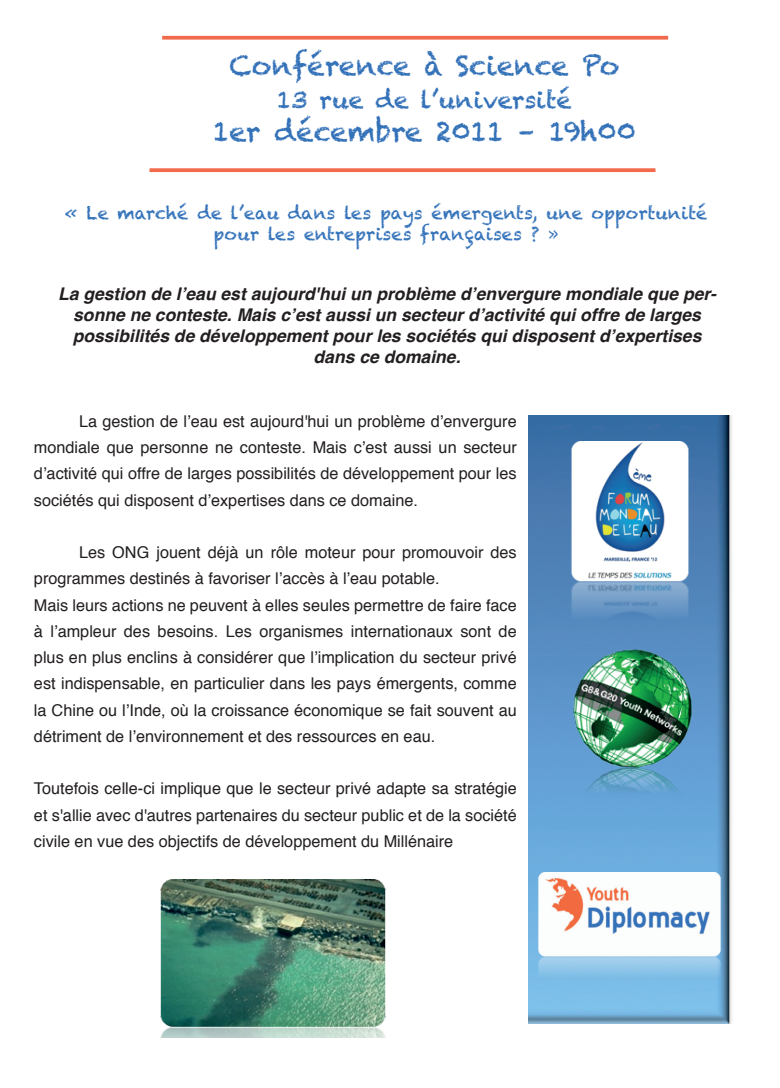
<style>
.page{position:relative;width:780px;height:1088px;background:#fff}
.page>*{position:absolute;margin:0;border:0;box-sizing:border-box;transform-origin:0 0}
.t1{font:27.5px "Chalkduster";color:#3371b8}
.t2{font:23.75px "Chalkduster";color:#3371b8}
.t3{font:italic 700 17.5px/21px "Helvetica";color:#231f20;text-align:center}
.t4{font:17.5px/21px "Chalkduster";color:#3473ba;text-align:center}
.t5{font:16.25px/26.2px "Helvetica";color:#231f20;text-align:justify}
</style>
<div class="page">
<svg style="left:162px;top:36px;width:506px;height:4px;background:#f3785d"></svg>
<svg style="left:149px;top:168px;width:506px;height:4px;background:#f27357"></svg>
<img style="left:528px;top:415px;width:204px;height:609px">
<img style="left:570px;top:441px;width:119px;height:193px">
<img style="left:572px;top:647px;width:122px;height:150px">
<img style="left:537px;top:873px;width:184px;height:151px">
<img style="left:160px;top:879px;width:226px;height:159px">
<h1 class="t1" style="left:229px;top:50px;width:391px">Conférence à Science Po</h1>
<h2 class="t2" style="left:277px;top:86px;width:296px">13 rue de l’université</h2>
<h1 class="t1" style="left:213px;top:116px;width:424px">1er décembre 2011 – 19h00</h1>
<p class="t4" style="left:65px;top:203px;width:643px">« Le marché de l’eau dans les pays émergents, une opportunité pour les entreprises françaises ? »</p>
<p class="t3" style="left:58px;top:284px;width:660px">La gestion de l’eau est aujourd'hui un problème d’envergure mondiale que per&shy;sonne ne conteste. Mais c’est aussi un secteur d’activité qui offre de larges possibilités de développement pour les sociétés qui disposent d’expertises dans ce domaine.</p>
<p class="t5" style="left:34px;top:408px;width:484px;text-indent:45px">La gestion de l’eau est aujourd'hui un problème d’envergure mondiale que personne ne conteste. Mais c’est aussi un secteur d’activité qui offre de larges possibilités de développement pour les sociétés qui disposent d’expertises dans ce domaine.</p>
<p class="t5" style="left:34px;top:540px;width:484px;text-align:left;text-indent:45px">Les ONG jouent déjà un rôle moteur pour promouvoir des programmes destinés à favoriser l’accès à l’eau potable.<br>Mais leurs actions ne peuvent à elles seules permettre de faire face à l’ampleur des besoins. Les organismes internationaux sont de plus en plus enclins à considérer que l’implication du secteur privé est indispensable, en particulier dans les pays émergents, comme la Chine ou l’Inde, où la croissance économique se fait souvent au détriment de l’environnement et des ressources en eau.</p>
<p class="t5" style="left:34px;top:776px;width:484px">Toutefois celle-ci implique que le secteur privé adapte sa stratégie et s'allie avec d'autres partenaires du secteur public et de la société civile en vue des objectifs de développement du Millénaire</p>
</div>
